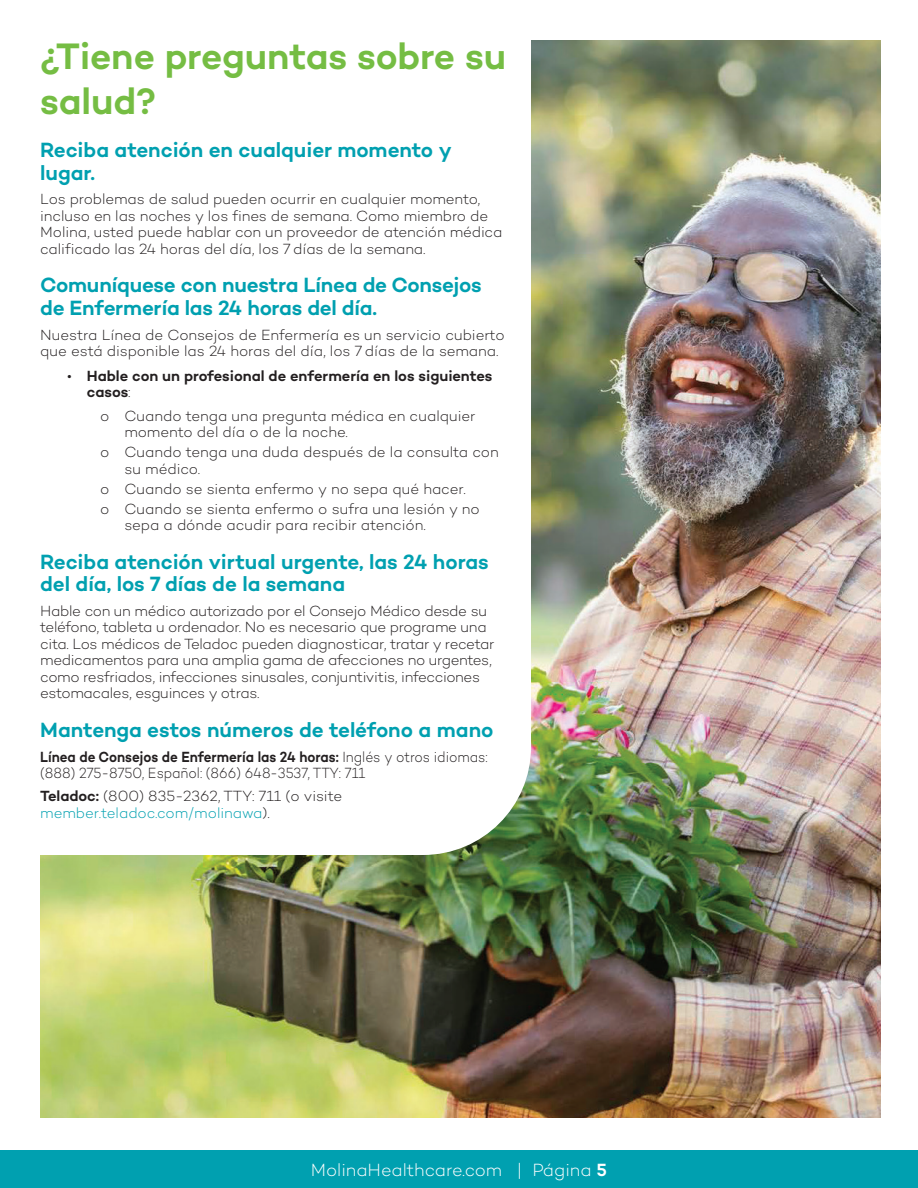
<style>
.page{position:relative;width:918px;height:1188px;background:#fff}
.page>*{position:absolute;margin:0;border:0;box-sizing:border-box;transform-origin:0 0}
.t1{font:600 37.5px/45px "Campton";letter-spacing:-.005em;color:#75bd43}
.t2{font:600 21px/22.5px "Campton";letter-spacing:-.01em;color:#00a0b0}
.t3{font:300 18px "Campton";color:#fff}
.t4{font:300 15px/16.5px "Campton";letter-spacing:-.01em;color:#231f20}
.t5{font:300 15px/16.5px "Campton";letter-spacing:-.03em;color:#231f20}
.t6{font:300 15px/16.5px "Campton";letter-spacing:-.01em;color:#231f20;scale:.91 1}
.t7{font:600 15px/16.5px "Campton";letter-spacing:-.005em;color:#231f20}
.s1{font-weight:300}
.s2{font-weight:600}
.s3{color:#00a0b0}
</style>
<div class="page">
<div style="left:0;top:1150px;width:918px;height:38px;background:#00a0b0"></div>
<img style="left:40px;top:40px;width:840px;height:1078px">
<svg style="left:40px;top:40px;width:491px;height:815px"></svg>
<h2 class="t1" style="left:40px;top:33px;width:468px">¿Tiene preguntas sobre su salud?</h2>
<h3 class="t2" style="left:40px;top:138px;width:413px">Reciba atención en cualquier momento y lugar.</h3>
<p class="t4" style="left:40px;top:191px;width:464px">Los problemas de salud pueden ocurrir en cualquier momento, incluso en las noches y los fines de semana . Como miembro de Molina, usted puede hablar con un proveedor de atención médica calificado las 24 horas del día, los 7 días de la semana .</p>
<h3 class="t2" style="left:40px;top:274px;width:443px">Comuníquese con nuestra Línea de Consejos de Enfermería las 24 horas del día.</h3>
<p class="t4" style="left:40px;top:326px;width:466px">Nuestra Línea de Consejos de Enfermería es un servicio cubierto que está disponible las 24 horas del día, los 7 días de la semana .</p>
<p class="t7" style="left:87px;top:367px;width:407px;text-indent:-20px"><span class="s1">•</span> Hable con un profesional de enfermería en los siguientes casos<span class="s1">:</span></p>
<p class="t4" style="left:124px;top:407px;width:353px;text-indent:-24px">o Cuando tenga una pregunta médica en cualquier momento del día o de la noche .</p>
<p class="t4" style="left:124px;top:443px;width:376px;text-indent:-24px">o Cuando tenga una duda después de la consulta con su médico .</p>
<p class="t4" style="left:100px;top:480px;width:367px">o Cuando se sienta enfermo y no sepa qué hacer .</p>
<p class="t4" style="left:124px;top:500px;width:357px;text-indent:-24px">o Cuando se sienta enfermo o sufra una lesión y no sepa a dónde acudir para recibir atención .</p>
<h3 class="t2" style="left:40px;top:550px;width:450px">Reciba atención virtual urgente, las 24 horas del día, los 7 días de la semana</h3>
<p class="t5" style="left:40px;top:602px;width:456px">Hable con un médico autorizado por el Consejo Médico desde su teléfono, tableta u ordenador . No es necesario que programe una cita . Los médicos de Teladoc pueden diagnosticar, tratar y recetar medicamentos para una amplia gama de afecciones no urgentes, como resfriados, infecciones sinusales, conjuntivitis, infecciones estomacales, esguinces y otras .</p>
<h3 class="t2" style="left:40px;top:718px;width:455px">Mantenga estos números de teléfono a mano</h3>
<p class="t6" style="left:40px;top:748px;width:493px"><span class="s2">Línea de Consejos de Enfermería las 24 horas:</span> Inglés y otros idiomas: (888) 275-8750, Español: (866) 648-3537, TTY: 711</p>
<p class="t4" style="left:40px;top:788px;width:304px"><span class="s2">Teladoc:</span> (800) 835-2362, TTY: 711 (o visite <span class="s3">member .teladoc .com/molinawa</span>) .</p>
<p class="t3" style="left:311px;top:1159px;width:298px">MolinaHealthcare .com | Página <span class="s2">5</span></p>
</div>
